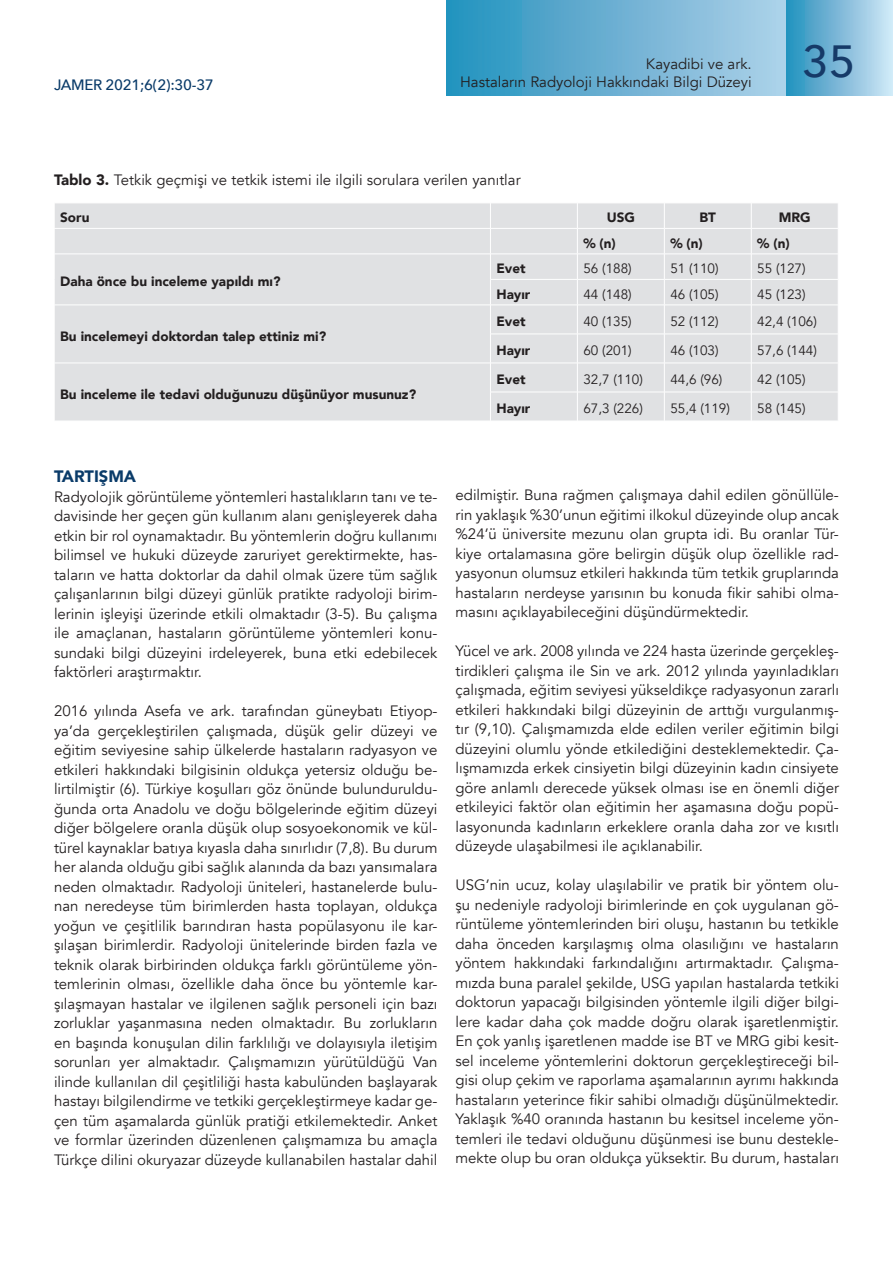
<style>
.page{position:relative;width:893px;height:1263px;background:#fff}
.page>*{position:absolute;margin:0;border:0;box-sizing:border-box;transform-origin:0 0}
.t1{font:500 45px "Avenir Next";color:#163a68}
.başlık{font:900 16.5px "Avenir";color:#0a3b69}
.metin{font:15px/19.5px "Avenir";color:#231f20;text-align:justify}
.t2{font:500 15px "Avenir Next";letter-spacing:-.02em;color:#0a3b69}
.tablo{font:900 13.5px "Avenir";color:#231f20}
.tablo-2{font:13.5px "Avenir";color:#231f20}
.s1{font-weight:900}
</style>
<div class="page">
<svg style="left:446px;top:0;width:340px;height:95px;background:#69b0d2"></svg>
<div style="left:786px;top:0;width:106px;height:95px;background:linear-gradient(to right,#258fbc,#d1e5f5)"></div>
<div style="left:55px;top:204px;width:783px;height:217px;background:#e0e1e3"></div>
<hr style="left:54px;top:228px;width:436px;height:1px;background:#fff">
<hr style="left:490px;top:228px;width:87px;height:1px;background:#fff">
<hr style="left:577px;top:228px;width:87px;height:1px;background:#fff">
<hr style="left:664px;top:228px;width:87px;height:1px;background:#fff">
<hr style="left:751px;top:228px;width:87px;height:1px;background:#fff">
<hr style="left:54px;top:254px;width:436px;height:1px;background:#fff">
<hr style="left:490px;top:254px;width:87px;height:1px;background:#fff">
<hr style="left:577px;top:254px;width:87px;height:1px;background:#fff">
<hr style="left:664px;top:254px;width:87px;height:1px;background:#fff">
<hr style="left:751px;top:254px;width:87px;height:1px;background:#fff">
<hr style="left:490px;top:279px;width:87px;height:1px;background:#fff">
<hr style="left:577px;top:279px;width:87px;height:1px;background:#fff">
<hr style="left:664px;top:279px;width:87px;height:1px;background:#fff">
<hr style="left:751px;top:279px;width:87px;height:1px;background:#fff">
<hr style="left:54px;top:305px;width:436px;height:1px;background:#fff">
<hr style="left:490px;top:305px;width:87px;height:1px;background:#fff">
<hr style="left:577px;top:305px;width:87px;height:1px;background:#fff">
<hr style="left:664px;top:305px;width:87px;height:1px;background:#fff">
<hr style="left:751px;top:305px;width:87px;height:1px;background:#fff">
<hr style="left:490px;top:334px;width:87px;height:1px;background:#fff">
<hr style="left:577px;top:334px;width:87px;height:1px;background:#fff">
<hr style="left:664px;top:334px;width:87px;height:1px;background:#fff">
<hr style="left:751px;top:334px;width:87px;height:1px;background:#fff">
<hr style="left:54px;top:363px;width:436px;height:1px;background:#fff">
<hr style="left:490px;top:363px;width:87px;height:1px;background:#fff">
<hr style="left:577px;top:363px;width:87px;height:1px;background:#fff">
<hr style="left:664px;top:363px;width:87px;height:1px;background:#fff">
<hr style="left:751px;top:363px;width:87px;height:1px;background:#fff">
<hr style="left:490px;top:392px;width:87px;height:1px;background:#fff">
<svg style="left:490px;top:204px;width:1px;height:217px"></svg>
<hr style="left:577px;top:392px;width:87px;height:1px;background:#fff">
<svg style="left:577px;top:204px;width:1px;height:217px"></svg>
<hr style="left:664px;top:392px;width:87px;height:1px;background:#fff">
<svg style="left:664px;top:204px;width:1px;height:217px"></svg>
<hr style="left:751px;top:392px;width:87px;height:1px;background:#fff">
<svg style="left:751px;top:204px;width:1px;height:217px"></svg>
<p class="t2" style="left:54px;top:72px;width:161px">JAMER 2021;6(2):30-37</p>
<p class="metin" style="left:646px;top:54px;width:107px">Kayadibi ve ark.</p>
<p class="metin" style="left:460px;top:72px;width:293px">Hastaların Radyoloji Hakkındaki Bilgi Düzeyi</p>
<p class="metin" style="left:54px;top:170px;width:468px"><span class="s1">Tablo 3.</span> Tetkik geçmişi ve tetkik istemi ile ilgili sorulara verilen yanıtlar</p>
<p class="t1" style="left:802px;top:23px;width:55px">35</p>
<p class="tablo" style="left:60px;top:206px;width:31px">Soru</p>
<p class="tablo" style="left:607px;top:206px;width:30px">USG</p>
<p class="tablo" style="left:699px;top:206px;width:18px">BT</p>
<p class="tablo" style="left:779px;top:206px;width:33px">MRG</p>
<p class="tablo" style="left:583px;top:232px;width:34px">% (n)</p>
<p class="tablo" style="left:670px;top:232px;width:34px">% (n)</p>
<p class="tablo" style="left:757px;top:232px;width:34px">% (n)</p>
<p class="tablo" style="left:60px;top:270px;width:222px">Daha önce bu inceleme yapıldı mı?</p>
<p class="tablo" style="left:496px;top:257px;width:31px">Evet</p>
<p class="tablo-2" style="left:583px;top:261px;width:50px">56 (188)</p>
<p class="tablo-2" style="left:670px;top:261px;width:50px">51 (110)</p>
<p class="tablo-2" style="left:757px;top:261px;width:50px">55 (127)</p>
<p class="tablo" style="left:496px;top:283px;width:36px">Hayır</p>
<p class="tablo-2" style="left:583px;top:286px;width:50px">44 (148)</p>
<p class="tablo-2" style="left:670px;top:286px;width:50px">46 (105)</p>
<p class="tablo-2" style="left:757px;top:286px;width:50px">45 (123)</p>
<p class="tablo" style="left:60px;top:324px;width:268px">Bu incelemeyi doktordan talep ettiniz mi?</p>
<p class="tablo" style="left:60px;top:382px;width:358px">Bu inceleme ile tedavi olduğunuzu düşünüyor musunuz?</p>
<p class="tablo" style="left:496px;top:310px;width:31px">Evet</p>
<p class="tablo-2" style="left:583px;top:313px;width:50px">40 (135)</p>
<p class="tablo-2" style="left:670px;top:313px;width:50px">52 (112)</p>
<p class="tablo-2" style="left:757px;top:313px;width:61px">42,4 (106)</p>
<p class="tablo" style="left:496px;top:339px;width:36px">Hayır</p>
<p class="tablo-2" style="left:583px;top:342px;width:50px">60 (201)</p>
<p class="tablo-2" style="left:670px;top:342px;width:50px">46 (103)</p>
<p class="tablo-2" style="left:757px;top:342px;width:61px">57,6 (144)</p>
<p class="tablo" style="left:496px;top:368px;width:31px">Evet</p>
<p class="tablo-2" style="left:583px;top:371px;width:61px">32,7 (110)</p>
<p class="tablo-2" style="left:670px;top:371px;width:54px">44,6 (96)</p>
<p class="tablo-2" style="left:757px;top:371px;width:50px">42 (105)</p>
<p class="tablo" style="left:496px;top:397px;width:36px">Hayır</p>
<p class="tablo-2" style="left:583px;top:401px;width:61px">67,3 (226)</p>
<p class="tablo-2" style="left:670px;top:401px;width:61px">55,4 (119)</p>
<p class="tablo-2" style="left:757px;top:401px;width:50px">58 (145)</p>
<p class="başlık" style="left:54px;top:462px;width:84px">TARTIŞMA</p>
<p class="metin" style="left:54px;top:487px;width:385px">Radyolojik görüntüleme yöntemleri hastalıkların tanı ve te&shy;davisinde her geçen gün kullanım alanı genişleyerek daha etkin bir rol oynamaktadır. Bu yöntemlerin doğru kullanımı bilimsel ve hukuki düzeyde zaruriyet gerektirmekte, has&shy;taların ve hatta doktorlar da dahil olmak üzere tüm sağlık çalışanlarının bilgi düzeyi günlük pratikte radyoloji birim&shy;lerinin işleyişi üzerinde etkili olmaktadır (3-5). Bu çalışma ile amaçlanan, hastaların görüntüleme yöntemleri konu&shy;sundaki bilgi düzeyini irdeleyerek, buna etki edebilecek faktörleri araştırmaktır.</p>
<p class="metin" style="left:54px;top:701px;width:385px">2016 yılında Asefa ve ark. tarafından güneybatı Etiyop&shy;ya’da gerçekleştirilen çalışmada, düşük gelir düzeyi ve eğitim seviyesine sahip ülkelerde hastaların radyasyon ve etkileri hakkındaki bilgisinin oldukça yetersiz olduğu be&shy;lirtilmiştir (6). Türkiye koşulları göz önünde bulunduruldu&shy;ğunda orta Anadolu ve doğu bölgelerinde eğitim düzeyi diğer bölgelere oranla düşük olup sosyoekonomik ve kül&shy;türel kaynaklar batıya kıyasla daha sınırlıdır (7,8). Bu durum her alanda olduğu gibi sağlık alanında da bazı yansımalara neden olmaktadır. Radyoloji üniteleri, hastanelerde bulu&shy;nan neredeyse tüm birimlerden hasta toplayan, oldukça yoğun ve çeşitlilik barındıran hasta popülasyonu ile kar&shy;şılaşan birimlerdir. Radyoloji ünitelerinde birden fazla ve teknik olarak birbirinden oldukça farklı görüntüleme yön&shy;temlerinin olması, özellikle daha önce bu yöntemle kar&shy;şılaşmayan hastalar ve ilgilenen sağlık personeli için bazı zorluklar yaşanmasına neden olmaktadır. Bu zorlukların en başında konuşulan dilin farklılığı ve dolayısıyla iletişim sorunları yer almaktadır. Çalışmamızın yürütüldüğü Van ilinde kullanılan dil çeşitliliği hasta kabulünden başlayarak hastayı bilgilendirme ve tetkiki gerçekleştirmeye kadar ge&shy;çen tüm aşamalarda günlük pratiği etkilemektedir. Anket ve formlar üzerinden düzenlenen çalışmamıza bu amaçla Türkçe dilini okuryazar düzeyde kullanabilen hastalar dahil</p>
<p class="metin" style="left:455px;top:485px;width:385px">edilmiştir. Buna rağmen çalışmaya dahil edilen gönüllüle&shy;rin yaklaşık %30’unun eğitimi ilkokul düzeyinde olup ancak %24’ü üniversite mezunu olan grupta idi. Bu oranlar Tür&shy;kiye ortalamasına göre belirgin düşük olup özellikle rad&shy;yasyonun olumsuz etkileri hakkında tüm tetkik gruplarında hastaların nerdeyse yarısının bu konuda fikir sahibi olma&shy;masını açıklayabileceğini düşündürmektedir.</p>
<p class="metin" style="left:455px;top:641px;width:385px">Yücel ve ark. 2008 yılında ve 224 hasta üzerinde gerçekleş&shy;tirdikleri çalışma ile Sin ve ark. 2012 yılında yayınladıkları çalışmada, eğitim seviyesi yükseldikçe radyasyonun zararlı etkileri hakkındaki bilgi düzeyinin de arttığı vurgulanmış&shy;tır (9,10). Çalışmamızda elde edilen veriler eğitimin bilgi düzeyini olumlu yönde etkilediğini desteklemektedir. Ça&shy;lışmamızda erkek cinsiyetin bilgi düzeyinin kadın cinsiyete göre anlamlı derecede yüksek olması ise en önemli diğer etkileyici faktör olan eğitimin her aşamasına doğu popü&shy;lasyonunda kadınların erkeklere oranla daha zor ve kısıtlı düzeyde ulaşabilmesi ile açıklanabilir.</p>
<p class="metin" style="left:455px;top:875px;width:385px">USG’nin ucuz, kolay ulaşılabilir ve pratik bir yöntem olu&shy;şu nedeniyle radyoloji birimlerinde en çok uygulanan gö&shy;rüntüleme yöntemlerinden biri oluşu, hastanın bu tetkikle daha önceden karşılaşmış olma olasılığını ve hastaların yöntem hakkındaki farkındalığını artırmaktadır. Çalışma&shy;mızda buna paralel şekilde, USG yapılan hastalarda tetkiki doktorun yapacağı bilgisinden yöntemle ilgili diğer bilgi&shy;lere kadar daha çok madde doğru olarak işaretlenmiştir.<br>En çok yanlış işaretlenen madde ise BT ve MRG gibi kesit&shy;sel inceleme yöntemlerini doktorun gerçekleştireceği bil&shy;gisi olup çekim ve raporlama aşamalarının ayrımı hakkında hastaların yeterince fikir sahibi olmadığı düşünülmektedir.<br>Yaklaşık %40 oranında hastanın bu kesitsel inceleme yön&shy;temleri ile tedavi olduğunu düşünmesi ise bunu destekle&shy;mekte olup bu oran oldukça yüksektir. Bu durum, hastaları</p>
</div>
